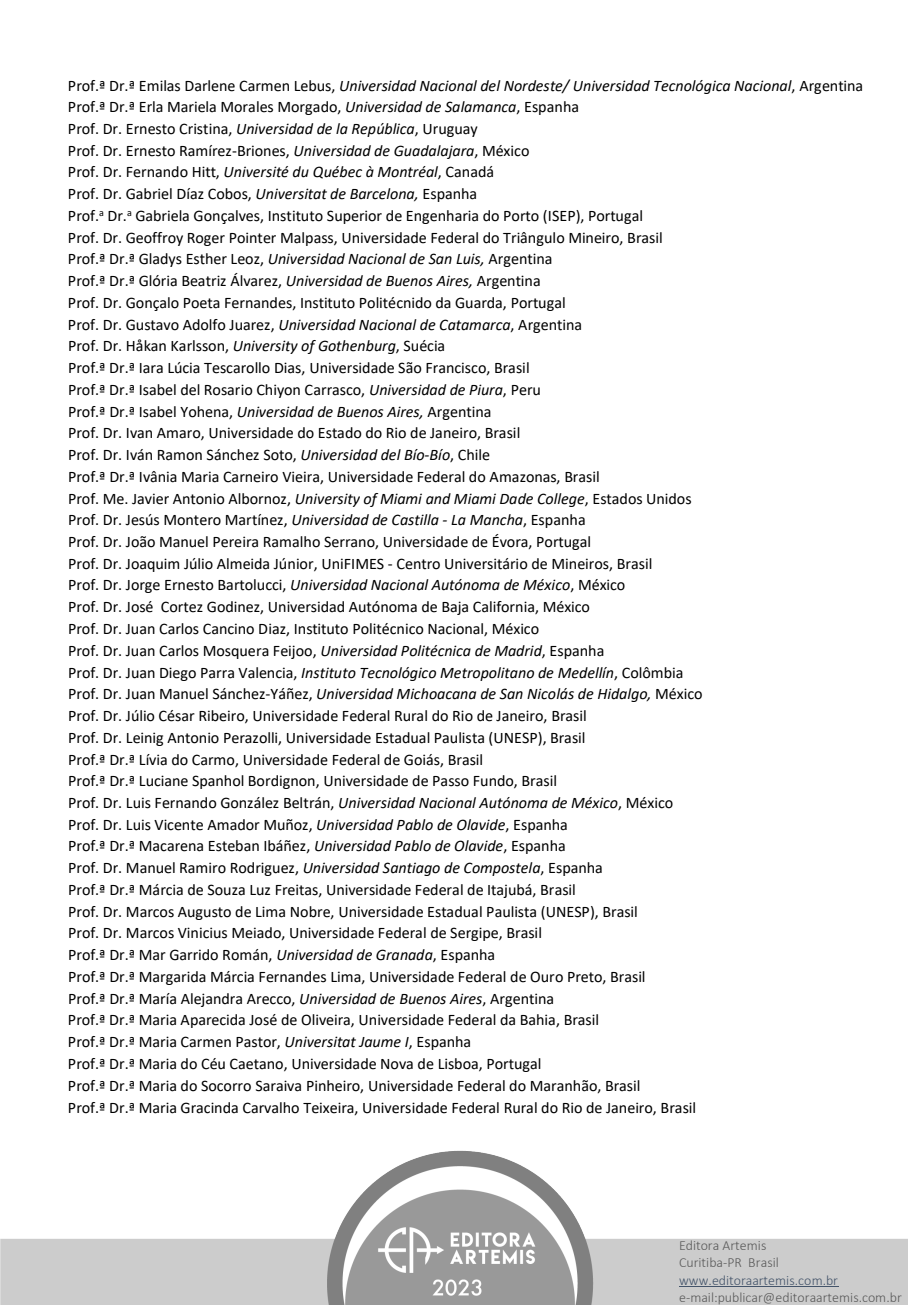
<style>
.page{position:relative;width:908px;height:1305px;background:#fff}
.page>*{position:absolute;margin:0;border:0;box-sizing:border-box;transform-origin:0 0}
.t1{font:16px "Calibri";letter-spacing:-.005em;color:#000}
.t2{font:italic 16px "Calibri";letter-spacing:-.005em;color:#000}
.t3{font:300 14px "Calibri";color:#595959}
.t4{font:300 14px "Calibri";color:#44546a}
.s1{font-style:normal}
.s2{font-style:italic}
</style>
<div class="page">
<img style="left:0;top:1150px;width:907px;height:154px">
<hr style="left:678px;top:1285px;width:159px;height:1px;background:#44546a">
<p class="t2" style="left:68px;top:74px;width:796px"><span class="s1">Prof.ª Dr.ª Emilas Darlene Carmen Lebus,</span> Universidad Nacional del Nordeste/ Universidad Tecnológica Nacional<span class="s1">, Argentina</span></p>
<p class="t1" style="left:68px;top:96px;width:512px">Prof.ª Dr.ª Erla Mariela Morales Morgado, <span class="s2">Universidad de Salamanca</span>, Espanha</p>
<p class="t1" style="left:68px;top:117px;width:411px">Prof. Dr. Ernesto Cristina, <span class="s2">Universidad de la República</span>, Uruguay</p>
<p class="t1" style="left:68px;top:139px;width:463px">Prof. Dr. Ernesto Ramírez-Briones, <span class="s2">Universidad de Guadalajara</span>, México</p>
<p class="t1" style="left:68px;top:161px;width:427px">Prof. Dr. Fernando Hitt, <span class="s2">Université du Québec à Montréal</span>, Canadá</p>
<p class="t1" style="left:68px;top:183px;width:410px">Prof. Dr. Gabriel Díaz Cobos, <span class="s2">Universitat de Barcelona,</span> Espanha</p>
<p class="t1" style="left:68px;top:204px;width:576px">Prof.<sup>a</sup> Dr.<sup>a</sup> Gabriela Gonçalves, Instituto Superior de Engenharia do Porto (ISEP), Portugal</p>
<p class="t1" style="left:68px;top:226px;width:596px">Prof. Dr. Geoffroy Roger Pointer Malpass, Universidade Federal do Triângulo Mineiro, Brasil</p>
<p class="t1" style="left:68px;top:248px;width:486px">Prof.ª Dr.ª Gladys Esther Leoz, <span class="s2">Universidad Nacional de San Luis,</span> Argentina</p>
<p class="t1" style="left:68px;top:270px;width:474px">Prof.ª Dr.ª Glória Beatriz Álvarez, <span class="s2">Universidad de Buenos Aires,</span> Argentina</p>
<p class="t1" style="left:68px;top:291px;width:499px">Prof. Dr. Gonçalo Poeta Fernandes, Instituto Politécnido da Guarda, Portugal</p>
<p class="t1" style="left:68px;top:313px;width:515px">Prof. Dr. Gustavo Adolfo Juarez, <span class="s2">Universidad Nacional de Catamarca</span>, Argentina</p>
<p class="t1" style="left:68px;top:335px;width:379px">Prof. Dr. Håkan Karlsson, <span class="s2">University of Gothenburg</span>, Suécia</p>
<p class="t1" style="left:68px;top:357px;width:463px">Prof.ª Dr.ª Iara Lúcia Tescarollo Dias, Universidade São Francisco, Brasil</p>
<p class="t1" style="left:68px;top:378px;width:474px">Prof.ª Dr.ª Isabel del Rosario Chiyon Carrasco, <span class="s2">Universidad de Piura</span>, Peru</p>
<p class="t1" style="left:68px;top:400px;width:425px">Prof.ª Dr.ª Isabel Yohena, <span class="s2">Universidad de Buenos Aires,</span> Argentina</p>
<p class="t1" style="left:68px;top:422px;width:454px">Prof. Dr. Ivan Amaro, Universidade do Estado do Rio de Janeiro, Brasil</p>
<p class="t1" style="left:68px;top:443px;width:423px">Prof. Dr. Iván Ramon Sánchez Soto, <span class="s2">Universidad del Bío-Bío</span>, Chile</p>
<p class="t1" style="left:68px;top:465px;width:533px">Prof.ª Dr.ª Ivânia Maria Carneiro Vieira, Universidade Federal do Amazonas, Brasil</p>
<p class="t1" style="left:68px;top:487px;width:625px">Prof. Me. Javier Antonio Albornoz, <span class="s2">University of Miami and Miami Dade College</span>, Estados Unidos</p>
<p class="t1" style="left:68px;top:509px;width:519px">Prof. Dr. Jesús Montero Martínez, <span class="s2">Universidad de Castilla - La Mancha</span>, Espanha</p>
<p class="t1" style="left:68px;top:530px;width:524px">Prof. Dr. João Manuel Pereira Ramalho Serrano, Universidade de Évora, Portugal</p>
<p class="t1" style="left:68px;top:552px;width:585px">Prof. Dr. Joaquim Júlio Almeida Júnior, UniFIMES - Centro Universitário de Mineiros, Brasil</p>
<p class="t1" style="left:68px;top:574px;width:558px">Prof. Dr. Jorge Ernesto Bartolucci, <span class="s2">Universidad Nacional Autónoma de México</span>, México</p>
<p class="t1" style="left:68px;top:596px;width:523px">Prof. Dr. José Cortez Godinez, Universidad Autónoma de Baja California, México</p>
<p class="t1" style="left:68px;top:617px;width:472px">Prof. Dr. Juan Carlos Cancino Diaz, Instituto Politécnico Nacional, México</p>
<p class="t1" style="left:68px;top:639px;width:537px">Prof. Dr. Juan Carlos Mosquera Feijoo, <span class="s2">Universidad Politécnica de Madrid</span>, Espanha</p>
<p class="t2" style="left:68px;top:661px;width:616px"><span class="s1">Prof. Dr. Juan Diego Parra Valencia,</span> Instituto Tecnológico Metropolitano de Medellín<span class="s1">, Colômbia</span></p>
<p class="t2" style="left:68px;top:682px;width:636px"><span class="s1">Prof. Dr. Juan Manuel Sánchez-Yáñez,</span> Universidad Michoacana de San Nicolás de Hidalgo, <span class="s1">México</span></p>
<p class="t1" style="left:68px;top:704px;width:520px">Prof. Dr. Júlio César Ribeiro, Universidade Federal Rural do Rio de Janeiro, Brasil</p>
<p class="t1" style="left:68px;top:726px;width:518px">Prof. Dr. Leinig Antonio Perazolli, Universidade Estadual Paulista (UNESP), Brasil</p>
<p class="t1" style="left:68px;top:748px;width:416px">Prof.ª Dr.ª Lívia do Carmo, Universidade Federal de Goiás, Brasil</p>
<p class="t1" style="left:68px;top:769px;width:490px">Prof.ª Dr.ª Luciane Spanhol Bordignon, Universidade de Passo Fundo, Brasil</p>
<p class="t1" style="left:68px;top:791px;width:606px">Prof. Dr. Luis Fernando González Beltrán, <span class="s2">Universidad Nacional Autónoma de México</span>, México</p>
<p class="t1" style="left:68px;top:813px;width:501px">Prof. Dr. Luis Vicente Amador Muñoz, <span class="s2">Universidad Pablo de Olavide</span>, Espanha</p>
<p class="t1" style="left:68px;top:835px;width:499px">Prof.ª Dr.ª Macarena Esteban Ibáñez, <span class="s2">Universidad Pablo de Olavide</span>, Espanha</p>
<p class="t1" style="left:68px;top:856px;width:536px">Prof. Dr. Manuel Ramiro Rodriguez, <span class="s2">Universidad Santiago de Compostela</span>, Espanha</p>
<p class="t1" style="left:68px;top:878px;width:509px">Prof.ª Dr.ª Márcia de Souza Luz Freitas, Universidade Federal de Itajubá, Brasil</p>
<p class="t1" style="left:68px;top:900px;width:571px">Prof. Dr. Marcos Augusto de Lima Nobre, Universidade Estadual Paulista (UNESP), Brasil</p>
<p class="t1" style="left:68px;top:921px;width:475px">Prof. Dr. Marcos Vinicius Meiado, Universidade Federal de Sergipe, Brasil</p>
<p class="t1" style="left:68px;top:943px;width:428px">Prof.ª Dr.ª Mar Garrido Román, <span class="s2">Universidad de Granada</span>, Espanha</p>
<p class="t1" style="left:68px;top:965px;width:579px">Prof.ª Dr.ª Margarida Márcia Fernandes Lima, Universidade Federal de Ouro Preto, Brasil</p>
<p class="t1" style="left:68px;top:987px;width:487px">Prof.ª Dr.ª María Alejandra Arecco, <span class="s2">Universidad de Buenos Aires</span>, Argentina</p>
<p class="t1" style="left:68px;top:1008px;width:532px">Prof.ª Dr.ª Maria Aparecida José de Oliveira, Universidade Federal da Bahia, Brasil</p>
<p class="t1" style="left:68px;top:1030px;width:404px">Prof.ª Dr.ª Maria Carmen Pastor, <span class="s2">Universitat Jaume I</span>, Espanha</p>
<p class="t1" style="left:68px;top:1052px;width:475px">Prof.ª Dr.ª Maria do Céu Caetano, Universidade Nova de Lisboa, Portugal</p>
<p class="t1" style="left:68px;top:1074px;width:574px">Prof.ª Dr.ª Maria do Socorro Saraiva Pinheiro, Universidade Federal do Maranhão, Brasil</p>
<p class="t1" style="left:68px;top:1095px;width:629px">Prof.ª Dr.ª Maria Gracinda Carvalho Teixeira, Universidade Federal Rural do Rio de Janeiro, Brasil</p>
<p class="t3" style="left:678px;top:1236px;width:89px">Editora Artemis</p>
<p class="t3" style="left:678px;top:1253px;width:101px">Curitiba-PR Brasil</p>
<p class="t4" style="left:678px;top:1270px;width:160px">www.editoraartemis.com.br</p>
<p class="t3" style="left:678px;top:1288px;width:224px">e-mail:publicar@editoraartemis.com.br</p>
</div>
